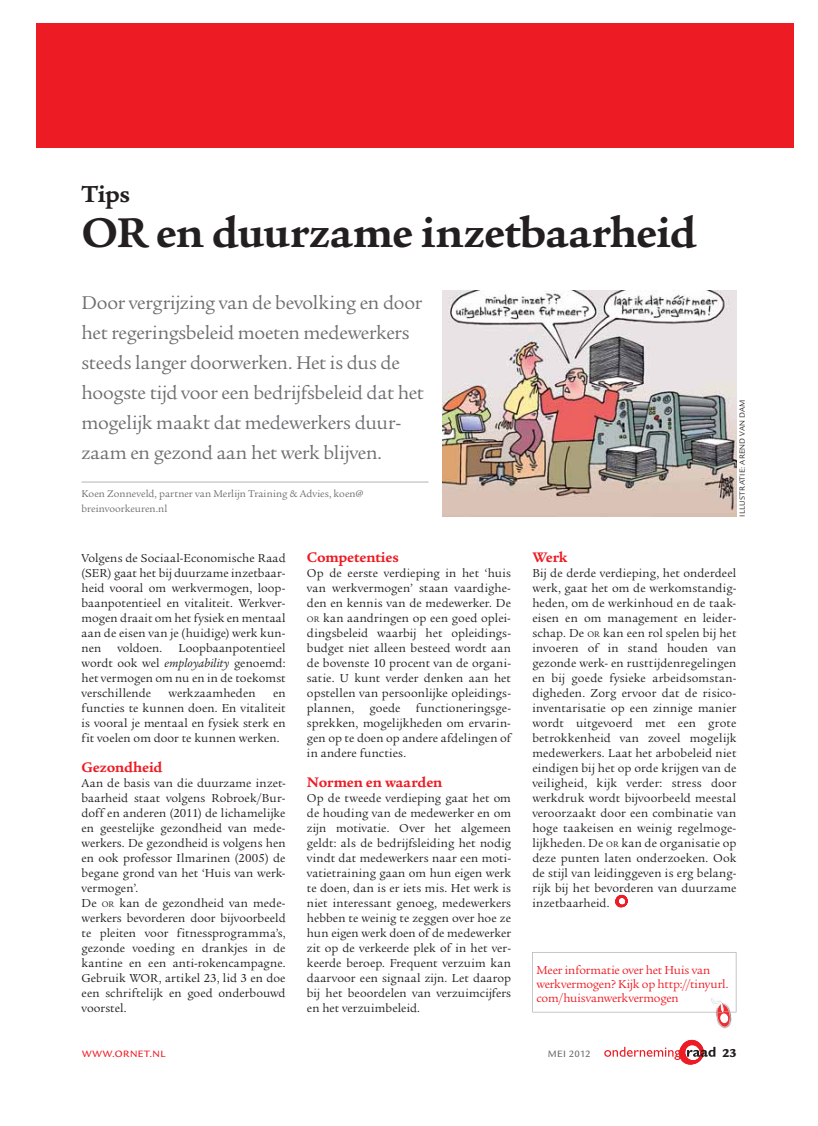
<style>
.page{position:relative;width:818px;height:1126px;background:#fff}
.page>*{position:absolute;margin:0;border:0;box-sizing:border-box;transform-origin:0 0}
.t1{font:700 45px "Legacy Serif Std";letter-spacing:-.01em;color:#231f20}
.t2{font:700 25px "Legacy Serif Std";color:#231f20}
.t3{font:20px/30px "Legacy Serif Std";letter-spacing:-.015em;color:#6d6e70}
.t4{font:700 15px "Legacy Serif Std";letter-spacing:-.005em;color:#ed1c24}
.t5{font:12.5px/15px "Legacy Serif Std";letter-spacing:.005em;color:#231f20;text-align:justify}
.t6{font:12.5px/13.8px "Legacy Serif Std";letter-spacing:-.02em;color:#ed1c24}
.t7{font:900 12.5px "Legacy Sans Std";color:#231f20}
.t8{font:10.62px/15px "Legacy Serif Std";color:#6d6e70}
.t9{font:500 10px "Legacy Sans Std";letter-spacing:.05em;color:#ed1c24}
.t10{font:500 10px "Legacy Sans Std";letter-spacing:.02em;color:#6d6e70}
.t11{font:8.12px "Legacy Sans Std";letter-spacing:.02em;color:#231f20}
.s1{font-style:italic}
.s2{font-size:8.75px}
</style>
<div class="page">
<div style="left:36px;top:23px;width:757px;height:125px;background:#ed1c24"></div>
<svg style="left:604px;top:1039px;width:111px;height:26px"></svg>
<svg style="left:615px;top:894px;width:12px;height:13px"></svg>
<img style="left:442px;top:291px;width:294px;height:225px">
<hr style="left:81px;top:481px;width:347px;height:1px;background:#b2b4b6">
<svg style="left:532px;top:952px;width:204px;height:75px"></svg>
<h2 class="t2" style="left:81px;top:184px;width:50px">Tips</h2>
<h1 class="t1" style="left:81px;top:214px;width:616px">OR en duurzame inzetbaarheid</h1>
<p class="t3" style="left:81px;top:289px;width:343px">Door vergrijzing van de bevolking en door het regeringsbeleid moeten medewerkers steeds langer doorwerken. Het is dus de hoogste tijd voor een bedrijfsbeleid dat het mogelijk maakt dat medewerkers duur&shy;zaam en gezond aan het werk blijven.</p>
<p class="t8" style="left:81px;top:486px;width:283px">Koen Zonneveld, partner van Merlijn Training &amp; Advies, koen@ breinvoorkeuren.nl</p>
<p class="t11" style="left:738px;top:516px;width:118px;rotate:-90deg">ILLUSTRATIE: AREND VAN DAM</p>
<p class="t5" style="left:81px;top:551px;width:205px">Volgens de Sociaal-Economische Raad (SER) gaat het bij duurzame inzetbaar&shy;heid vooral om werkvermogen, loop&shy;baanpotentieel en vitaliteit. Werkver&shy;mogen draait om het fysiek en mentaal aan de eisen van je (huidige) werk kun&shy;nen</p>
<p class="t5" style="left:117px;top:641px;width:46px">voldoen.</p>
<p class="t5" style="left:81px;top:641px;width:205px;text-indent:97px">Loopbaanpotentieel wordt ook wel <span class="s1">employability</span> genoemd: het vermogen om nu en in de toekomst verschillende</p>
<p class="t5" style="left:168px;top:686px;width:89px">werkzaamheden</p>
<p class="t5" style="left:81px;top:686px;width:205px;text-indent:191px">en functies te kunnen doen. En vitaliteit is vooral je mentaal en fysiek sterk en fit voelen om door te kunnen werken.</p>
<p class="t4" style="left:81px;top:761px;width:82px">Gezondheid</p>
<p class="t5" style="left:81px;top:776px;width:205px;text-align:left">Aan de basis van die duurzame inzet&shy;baarheid staat volgens Robroek/Bur&shy;doff en anderen (2011) de lichamelijke en geestelijke gezondheid van mede&shy;werkers. De gezondheid is volgens hen en ook professor Ilmarinen (2005) de begane grond van het ‘Huis van werk&shy;vermogen’.<br>De <span class="s2">OR</span> kan de gezondheid van mede&shy;werkers bevorderen door bijvoorbeeld te pleiten voor fitnessprogramma’s, gezonde voeding en drankjes in de kantine en een anti-rokencampagne.<br>Gebruik WOR, artikel 23, lid 3 en doe een schriftelijk en goed onderbouwd voorstel.</p>
<p class="t4" style="left:307px;top:551px;width:93px">Competenties</p>
<p class="t5" style="left:307px;top:566px;width:205px">Op de eerste verdieping in het ‘huis van werkvermogen’ staan vaardighe&shy;den en kennis van de medewerker. De <span class="s2">OR</span> kan aandringen op een goed oplei&shy;dingsbeleid waarbij het opleidings&shy;budget niet alleen besteed wordt aan de bovenste 10 procent van de organi&shy;satie. U kunt verder denken aan het opstellen van persoonlijke opleidings&shy;plannen, goede functioneringsge&shy;sprekken, mogelijkheden om ervarin&shy;gen op te doen op andere afdelingen of in andere functies.</p>
<p class="t4" style="left:307px;top:776px;width:137px">Normen en waarden</p>
<p class="t5" style="left:307px;top:791px;width:205px">Op de tweede verdieping gaat het om de houding van de medewerker en om zijn motivatie. Over het algemeen geldt: als de bedrijfsleiding het nodig vindt dat medewerkers naar een moti&shy;vatietraining gaan om hun eigen werk te doen, dan is er iets mis. Het werk is niet interessant genoeg, medewerkers hebben te weinig te zeggen over hoe ze hun eigen werk doen of de medewerker zit op de verkeerde plek of in het ver&shy;keerde beroep. Frequent verzuim kan daarvoor een signaal zijn. Let daarop bij het beoordelen van verzuimcijfers en het verzuimbeleid.</p>
<p class="t4" style="left:532px;top:551px;width:37px">Werk</p>
<p class="t5" style="left:532px;top:566px;width:205px">Bij de derde verdieping, het onderdeel werk, gaat het om de werkomstandig&shy;heden, om de werkinhoud en de taak&shy;eisen en om management en leider&shy;schap. De <span class="s2">OR</span> kan een rol spelen bij het invoeren of in stand houden van gezonde werk- en rusttijdenregelingen en bij goede fysieke arbeidsomstan&shy;digheden. Zorg ervoor dat de risico&shy;inventarisatie op een zinnige manier wordt uitgevoerd met een grote betrokkenheid van zoveel mogelijk medewerkers. Laat het arbobeleid niet eindigen bij het op orde krijgen van de veiligheid, kijk verder: stress door werkdruk wordt bijvoorbeeld meestal veroorzaakt door een combinatie van hoge taakeisen en weinig regelmoge&shy;lijkheden. De <span class="s2">OR</span> kan de organisatie op deze punten laten onderzoeken. Ook de stijl van leidinggeven is erg belang&shy;rijk bij het bevorderen van duurzame inzetbaarheid.</p>
<p class="t6" style="left:536px;top:964px;width:193px">Meer informatie over het Huis van werkvermogen? Kijk op http://tinyurl. com/huisvanwerkvermogen</p>
<p class="t9" style="left:82px;top:1047px;width:85px">WWW.ORNET.NL</p>
<p class="t10" style="left:547px;top:1047px;width:44px">MEI 2012</p>
<p class="t7" style="left:722px;top:1045px;width:15px">23</p>
</div>
